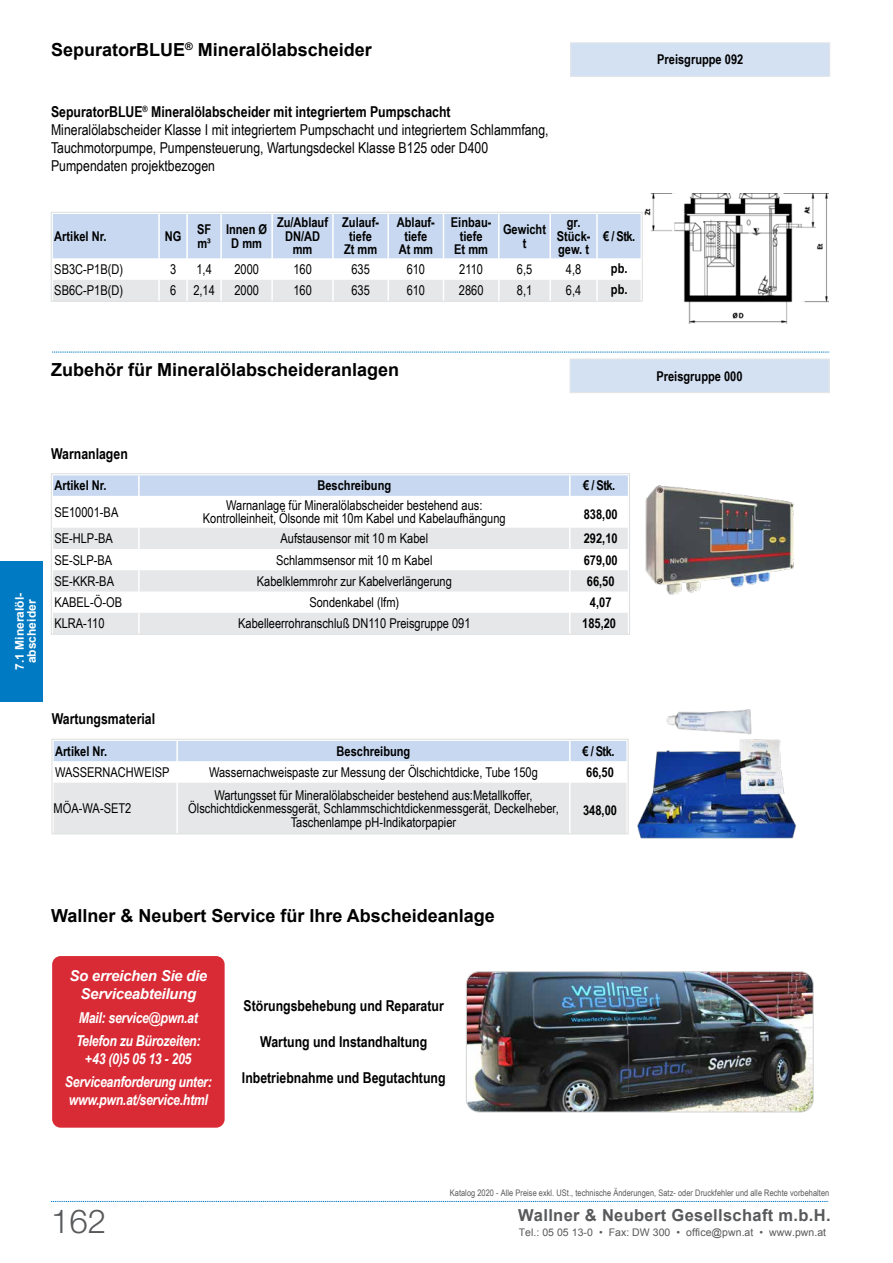
<style>
.page{position:relative;width:893px;height:1263px;background:#fff}
.page>*{position:absolute;margin:0;border:0;box-sizing:border-box;transform-origin:0 0}
.t1{font:300 33px "Helvetica Neue LT Std";color:#58595b}
.t2{font:700 18px "Arial";color:#000}
.t3{font:700 16.5px "Arial";letter-spacing:.02em;color:#58595b}
.t4{font:15px/18px "Arial Narrow";color:#000}
.t5{font:700 15px "Arial Narrow";color:#000}
.t6{font:italic 700 15px/23.4px "Arial Narrow";letter-spacing:-.02em;color:#fff}
.t7{font:italic 700 15px/18px "Arial";letter-spacing:-.02em;color:#fff;text-align:center}
.t8{font:13.5px/13.5px "Arial Narrow";color:#000;text-align:center}
.t9{font:700 13.5px/13.5px "Arial Narrow";color:#000;text-align:center}
.t10{font:700 12px/12px "Arial";color:#fff;text-align:center}
.t11{font:10.5px "Arial";letter-spacing:.005em;color:#58595b}
.t12{font:9px "Arial Narrow";letter-spacing:.005em;color:#58595b}
.s1{font-weight:700}
</style>
<div class="page">
<div style="left:0;top:561px;width:43px;height:141px;background:#007ac2"></div>
<svg style="left:51px;top:1201px;width:777px;height:1px"></svg>
<div style="left:571px;top:43px;width:259px;height:33px;background:#d4e1f3"></div>
<div style="left:571px;top:43px;width:259px;height:34px;border:1px solid #e6e7e8"></div>
<svg style="left:53px;top:214px;width:587px;height:85px"></svg>
<div style="left:51px;top:212px;width:591px;height:89px;border:1px solid #dcddde"></div>
<img style="left:645px;top:193px;width:184px;height:131px">
<div style="left:570px;top:359px;width:259px;height:34px;background:#d4e1f3"></div>
<div style="left:570px;top:359px;width:259px;height:34px;border:1px solid #e6e7e8"></div>
<svg style="left:52px;top:352px;width:777px;height:1px"></svg>
<svg style="left:53px;top:528px;width:575px;height:104px;fill:#e6e7e8"></svg>
<svg style="left:53px;top:475px;width:575px;height:21px;background:#c8d9f0"></svg>
<hr style="left:138px;top:528px;width:2px;height:21px;background:#fff">
<hr style="left:569px;top:528px;width:2px;height:21px;background:#fff">
<hr style="left:138px;top:549px;width:2px;height:21px;background:#fff">
<hr style="left:569px;top:549px;width:2px;height:21px;background:#fff">
<hr style="left:138px;top:570px;width:2px;height:21px;background:#fff">
<hr style="left:569px;top:570px;width:2px;height:21px;background:#fff">
<hr style="left:138px;top:591px;width:2px;height:22px;background:#fff">
<hr style="left:569px;top:591px;width:2px;height:22px;background:#fff">
<hr style="left:138px;top:613px;width:2px;height:21px;background:#fff">
<hr style="left:569px;top:613px;width:2px;height:21px;background:#fff">
<div style="left:51px;top:473px;width:579px;height:161px;border:1px solid #dcddde"></div>
<svg style="left:54px;top:741px;width:572px;height:91px"></svg>
<hr style="left:176px;top:741px;width:2px;height:20px;background:#fff">
<hr style="left:569px;top:741px;width:2px;height:20px;background:#fff">
<hr style="left:176px;top:761px;width:2px;height:22px;background:#fff">
<hr style="left:569px;top:761px;width:2px;height:22px;background:#fff">
<hr style="left:176px;top:783px;width:2px;height:51px;background:#fff">
<hr style="left:569px;top:783px;width:2px;height:51px;background:#fff">
<div style="left:52px;top:739px;width:576px;height:95px;border:1px solid #dcddde"></div>
<img style="left:666px;top:709px;width:86px;height:26px">
<img style="left:628px;top:473px;width:166px;height:135px">
<img style="left:637px;top:739px;width:160px;height:100px">
<div style="left:52px;top:956px;width:173px;height:172px;background:#d82b36;border-radius:9px"></div>
<img style="left:466px;top:973px;width:346px;height:139px">
<div style="left:466px;top:971px;width:348px;height:141px;border:1px solid #d1d3d4;border-radius:13px"></div>
<h2 class="t2" style="left:51px;top:37px;width:322px">SepuratorBLUE<sup>®</sup> Mineralölabscheider</h2>
<p class="t4" style="left:51px;top:102px;width:499px"><span class="s1">SepuratorBLUE</span><sup>®</sup> <span class="s1">Mineralölabscheider mit integriertem Pumpschacht </span>Mineralölabscheider Klasse I mit integriertem Pumpschacht und integriertem Schlammfang, Tauchmotorpumpe, Pumpensteuerung, Wartungsdeckel Klasse B125 oder D400<br>Pumpendaten projektbezogen</p>
<p class="t9" style="left:54px;top:229px;width:54px">Artikel Nr.</p>
<p class="t9" style="left:165px;top:229px;width:18px">NG</p>
<p class="t9" style="left:197px;top:222px;width:16px;text-align:left">SF m³</p>
<p class="t9" style="left:226px;top:222px;width:43px">Innen Ø<br>D mm</p>
<p class="t9" style="left:277px;top:215px;width:53px">Zu/Ablauf<br>DN/AD mm</p>
<p class="t9" style="left:342px;top:215px;width:38px">Zulauf&shy;tiefe<br>Zt mm</p>
<p class="t9" style="left:397px;top:215px;width:40px">Ablauf&shy;tiefe<br>At mm</p>
<p class="t9" style="left:451px;top:215px;width:42px">Einbau&shy;tiefe<br>Et mm</p>
<p class="t9" style="left:503px;top:222px;width:45px">Gewicht t</p>
<p class="t9" style="left:557px;top:215px;width:35px">gr.<br>Stück&shy;gew. t</p>
<p class="t9" style="left:603px;top:229px;width:33px">€ / Stk.</p>
<p class="t8" style="left:54px;top:262px;width:70px">SB3C-P1B(D)</p>
<p class="t8" style="left:170px;top:262px;width:8px">3</p>
<p class="t8" style="left:196px;top:262px;width:17px">1,4</p>
<p class="t8" style="left:234px;top:262px;width:26px">2000</p>
<p class="t8" style="left:293px;top:262px;width:20px">160</p>
<p class="t8" style="left:351px;top:262px;width:20px">635</p>
<p class="t8" style="left:407px;top:262px;width:20px">610</p>
<p class="t8" style="left:459px;top:262px;width:25px">2110</p>
<p class="t8" style="left:517px;top:262px;width:17px">6,5</p>
<p class="t8" style="left:566px;top:262px;width:17px">4,8</p>
<p class="t9" style="left:611px;top:260px;width:18px">pb.</p>
<p class="t8" style="left:54px;top:283px;width:70px">SB6C-P1B(D)</p>
<p class="t8" style="left:170px;top:283px;width:8px">6</p>
<p class="t8" style="left:193px;top:283px;width:23px">2,14</p>
<p class="t8" style="left:234px;top:283px;width:26px">2000</p>
<p class="t8" style="left:293px;top:283px;width:20px">160</p>
<p class="t8" style="left:351px;top:283px;width:20px">635</p>
<p class="t8" style="left:407px;top:283px;width:20px">610</p>
<p class="t8" style="left:459px;top:283px;width:26px">2860</p>
<p class="t8" style="left:517px;top:283px;width:17px">8,1</p>
<p class="t8" style="left:566px;top:283px;width:17px">6,4</p>
<p class="t9" style="left:611px;top:282px;width:18px">pb.</p>
<p class="t9" style="left:657px;top:52px;width:88px">Preisgruppe 092</p>
<h2 class="t2" style="left:51px;top:358px;width:350px">Zubehör für Mineralölabscheideranlagen</h2>
<p class="t9" style="left:656px;top:369px;width:88px">Preisgruppe 000</p>
<p class="t10" style="left:14px;top:670px;width:78px;rotate:-90deg">7.1 Mineralöl&shy;abscheider</p>
<p class="t5" style="left:51px;top:442px;width:78px">Warnanlagen</p>
<p class="t9" style="left:54px;top:478px;width:54px">Artikel Nr.</p>
<p class="t9" style="left:317px;top:478px;width:75px">Beschreibung</p>
<p class="t9" style="left:583px;top:478px;width:33px">€ / Stk.</p>
<p class="t8" style="left:54px;top:505px;width:66px">SE10001-BA</p>
<p class="t8" style="left:203px;top:498px;width:304px">Warnanlage für Mineralölabscheider bestehend aus:<br>Kontrolleinheit, Ölsonde mit 10m Kabel und Kabelaufhängung</p>
<p class="t9" style="left:584px;top:507px;width:35px">838,00</p>
<p class="t8" style="left:54px;top:531px;width:60px">SE-HLP-BA</p>
<p class="t8" style="left:280px;top:531px;width:149px">Aufstausensor mit 10 m Kabel</p>
<p class="t9" style="left:584px;top:531px;width:35px">292,10</p>
<p class="t8" style="left:54px;top:552px;width:59px">SE-SLP-BA</p>
<p class="t8" style="left:276px;top:552px;width:158px">Schlammsensor mit 10 m Kabel</p>
<p class="t9" style="left:584px;top:552px;width:35px">679,00</p>
<p class="t8" style="left:54px;top:574px;width:61px">SE-KKR-BA</p>
<p class="t8" style="left:257px;top:574px;width:197px">Kabelklemmrohr zur Kabelverlängerung</p>
<p class="t9" style="left:587px;top:574px;width:29px">66,50</p>
<p class="t8" style="left:54px;top:595px;width:69px">KABEL-Ö-OB</p>
<p class="t8" style="left:309px;top:595px;width:91px">Sondenkabel (lfm)</p>
<p class="t9" style="left:590px;top:595px;width:23px">4,07</p>
<p class="t8" style="left:54px;top:616px;width:52px">KLRA-110</p>
<p class="t8" style="left:238px;top:616px;width:234px">Kabelleerrohranschluß DN110 Preisgruppe 091</p>
<p class="t9" style="left:582px;top:616px;width:35px">185,20</p>
<p class="t5" style="left:52px;top:707px;width:105px">Wartungsmaterial</p>
<p class="t9" style="left:55px;top:743px;width:54px">Artikel Nr.</p>
<p class="t9" style="left:337px;top:743px;width:75px">Beschreibung</p>
<p class="t9" style="left:582px;top:743px;width:33px">€ / Stk.</p>
<p class="t8" style="left:55px;top:765px;width:116px">WASSERNACHWEISP</p>
<p class="t8" style="left:209px;top:765px;width:330px">Wassernachweispaste zur Messung der Ölschichtdicke, Tube 150g</p>
<p class="t9" style="left:586px;top:765px;width:29px">66,50</p>
<p class="t8" style="left:54px;top:801px;width:79px">MÖA-WA-SET2</p>
<p class="t8" style="left:188px;top:788px;width:372px">Wartungsset für Mineralölabscheider bestehend aus:Metallkoffer,<br>Ölschichtdickenmessgerät, Schlammschichtdickenmessgerät, Deckelheber,<br>Taschenlampe pH-Indikatorpapier</p>
<p class="t9" style="left:583px;top:803px;width:35px">348,00</p>
<h2 class="t2" style="left:51px;top:903px;width:445px">Wallner &amp; Neubert Service für Ihre Abscheideanlage</h2>
<p class="t7" style="left:70px;top:967px;width:139px">So erreichen Sie die<br>Serviceabteilung</p>
<p class="t6" style="left:76px;top:1005px;width:126px">Mail: service@pwn.at<br>Telefon zu Bürozeiten:</p>
<p class="t6" style="left:65px;top:1046px;width:148px;text-align:center">+43 (0)5 05 13 - 205<br>Serviceanforderung unter:</p>
<p class="t6" style="left:69px;top:1088px;width:141px">www.pwn.at/service.html</p>
<p class="t5" style="left:244px;top:995px;width:202px">Störungsbehebung und Reparatur</p>
<p class="t5" style="left:260px;top:1031px;width:168px">Wartung und Instandhaltung</p>
<p class="t5" style="left:242px;top:1067px;width:205px">Inbetriebnahme und Begutachtung</p>
<h1 class="t1" style="left:51px;top:1200px;width:57px">162</h1>
<p class="t12" style="left:450px;top:1186px;width:381px">Katalog 2020 - Alle Preise exkl. USt., technische Änderungen, Satz- oder Druckfehler und alle Rechte vorbehalten</p>
<p class="t3" style="left:518px;top:1204px;width:314px">Wallner &amp; Neubert Gesellschaft m.b.H.</p>
<p class="t11" style="left:519px;top:1225px;width:309px">Tel.: 05 05 13-0 • Fax: DW 300 • office@pwn.at • www.pwn.at</p>
</div>
